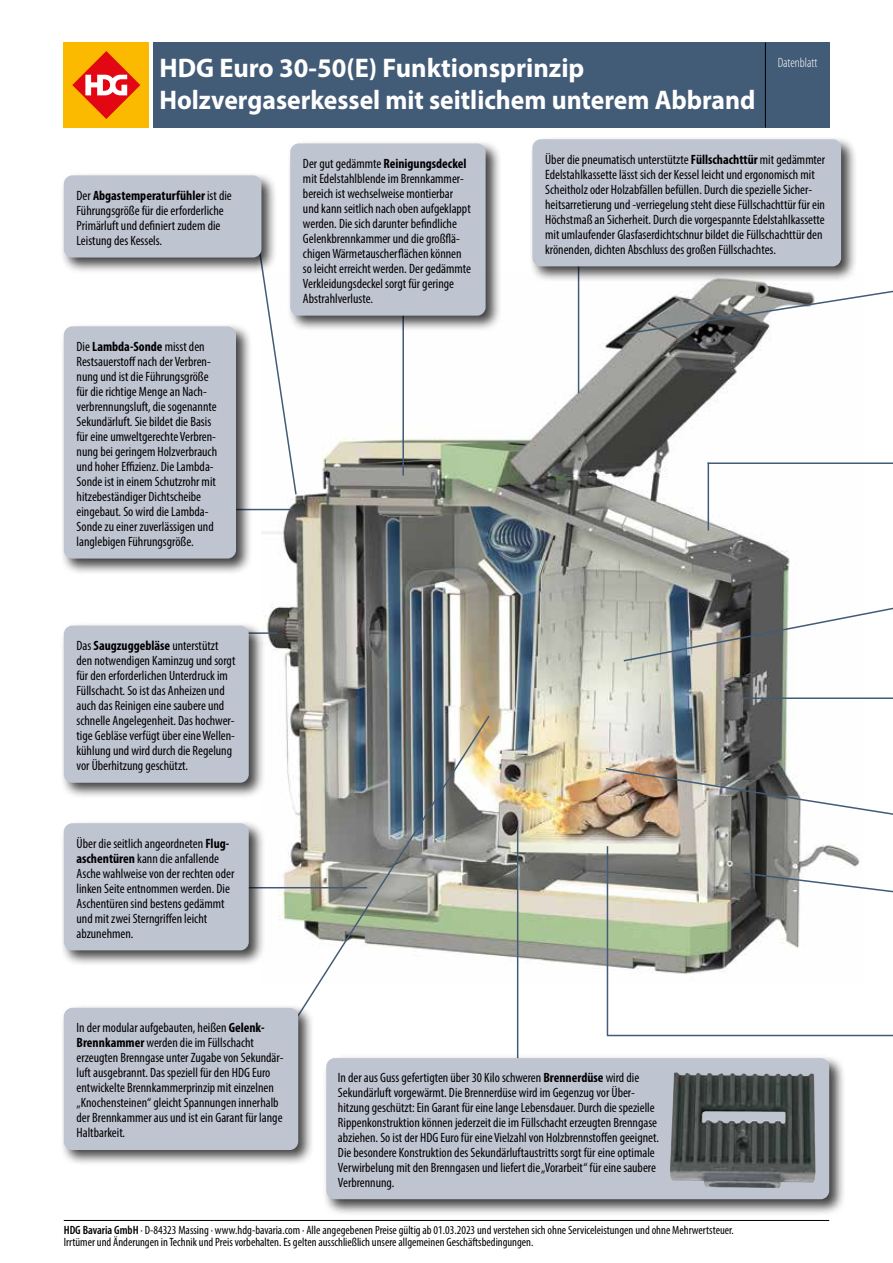
<style>
.page{position:relative;width:893px;height:1263px;background:#fff}
.page>*{position:absolute;margin:0;border:0;box-sizing:border-box;transform-origin:0 0}
.t1{font:700 27px/32.4px "Myriad Pro";color:#fff}
.t2{font:condensed 13.5px/15px "Myriad Pro";color:#000}
.t3{font:300 condensed 13.5px "Myriad Pro";color:#fff}
.t4{font:condensed 12px/12px "Myriad Pro";color:#000}
.s1{font-weight:700}
.s2{font-weight:600}
</style>
<div class="page">
<img style="left:261px;top:283px;width:599px;height:699px">
<hr style="left:517px;top:827px;width:1px;height:254px;background:#425b77">
<div style="left:322px;top:1054px;width:524px;height:162px;background:#000;opacity:.75"></div>
<svg style="left:326px;top:1058px;width:503px;height:141px;background:#a9aeb8"></svg>
<hr style="left:167px;top:632px;width:110px;height:2px;background:#425b77">
<hr style="left:213px;top:509px;width:80px;height:1px;background:#425b77">
<img style="left:271px;top:714px;width:220px;height:343px">
<svg style="left:622px;top:501px;width:271px;height:161px"></svg>
<hr style="left:743px;top:697px;width:150px;height:2px;background:#425b77">
<hr style="left:607px;top:846px;width:1px;height:189px;background:#425b77">
<hr style="left:607px;top:1035px;width:286px;height:1px;background:#425b77">
<svg style="left:624px;top:283px;width:269px;height:52px"></svg>
<svg style="left:742px;top:871px;width:151px;height:83px"></svg>
<hr style="left:578px;top:252px;width:1px;height:141px;background:#425b77">
<svg style="left:261px;top:274px;width:37px;height:222px"></svg>
<hr style="left:230px;top:887px;width:137px;height:1px;background:#425b77">
<img style="left:604px;top:767px;width:289px;height:62px">
<hr style="left:402px;top:221px;width:2px;height:255px;background:#425b77">
<div style="left:153px;top:43px;width:676px;height:85px;background:#425b77"></div>
<div style="left:64px;top:43px;width:85px;height:85px;background:#fbba00"></div>
<svg style="left:72px;top:51px;width:68px;height:68px"></svg>
<hr style="left:765px;top:43px;width:1px;height:85px;background:#000">
<hr style="left:64px;top:1220px;width:765px;height:1px;background:#000">
<div style="left:60px;top:172px;width:218px;height:102px;background:#000;opacity:.75"></div>
<div style="left:64px;top:175px;width:197px;height:82px;background:#bfc4d1;border-radius:9px"></div>
<div style="left:286px;top:140px;width:216px;height:192px;background:#000;opacity:.75"></div>
<div style="left:290px;top:143px;width:196px;height:173px;background:#bfc4d1;border-radius:9px"></div>
<div style="left:60px;top:323px;width:192px;height:252px;background:#000;opacity:.75"></div>
<div style="left:64px;top:326px;width:172px;height:232px;background:#bfc4d1;border-radius:9px"></div>
<div style="left:60px;top:622px;width:205px;height:177px;background:#000;opacity:.75"></div>
<div style="left:64px;top:626px;width:185px;height:157px;background:#bfc4d1;border-radius:9px"></div>
<div style="left:60px;top:819px;width:205px;height:148px;background:#000;opacity:.75"></div>
<div style="left:64px;top:823px;width:185px;height:127px;background:#bfc4d1;border-radius:9px"></div>
<div style="left:60px;top:1004px;width:255px;height:162px;background:#000;opacity:.75"></div>
<div style="left:64px;top:1008px;width:234px;height:142px;background:#bfc4d1;border-radius:9px"></div>
<div style="left:529px;top:135px;width:328px;height:148px;background:#000;opacity:.75"></div>
<div style="left:532px;top:139px;width:309px;height:127px;background:#bfc4d1;border-radius:9px"></div>
<img style="left:670px;top:1072px;width:23px;height:109px">
<hr style="left:708px;top:462px;width:185px;height:2px;background:#425b77">
<hr style="left:708px;top:462px;width:1px;height:68px;background:#425b77">
<h1 class="t1" style="left:159px;top:50px;width:597px">HDG Euro 30-50(E) Funktionsprinzip<br>Holzvergaserkessel mit seitlichem unterem Abbrand</h1>
<p class="t3" style="left:778px;top:54px;width:41px">Datenblatt</p>
<p class="t2" style="left:77px;top:188px;width:157px">Der <span class="s1">Abgastemperaturfühler</span> ist die<br>Führungsgröße für die erforderliche<br>Primärluft und definiert zudem die<br>Leistung des Kessels.</p>
<p class="t2" style="left:77px;top:339px;width:142px">Die <span class="s1">Lambda-Sonde</span> misst den<br>Restsauerstoff nach der Verbren&shy;nung und ist die Führungsgröße für die richtige Menge an Nach&shy;verbrennungsluft, die sogenannte<br>Sekundärluft. Sie bildet die Basis für eine umweltgerechte Verbren&shy;nung bei geringem Holzverbrauch und hoher Effizienz. Die Lambda-<br>Sonde ist in einem Schutzrohr mit hitzebeständiger Dichtscheibe eingebaut. So wird die Lambda-<br>Sonde zu einer zuverlässigen und langlebigen Führungsgröße.</p>
<p class="t2" style="left:303px;top:156px;width:169px">Der gut gedämmte <span class="s1">Reinigungsdeckel </span>mit Edelstahlblende im Brennkammer&shy;bereich ist wechselweise montierbar und kann seitlich nach oben aufgeklappt werden. Die sich darunter befindliche Gelenkbrennkammer und die großflä&shy;chigen Wärmetauscherflächen können so leicht erreicht werden. Der gedämmte Verkleidungsdeckel sorgt für geringe Abstrahlverluste.</p>
<p class="t2" style="left:545px;top:151px;width:282px">Über die pneumatisch unterstützte <span class="s1">Füllschachttür</span> mit gedämmter Edelstahlkassette lässt sich der Kessel leicht und ergonomisch mit Scheitholz oder Holzabfällen befüllen. Durch die spezielle Sicher&shy;heitsarretierung und -verriegelung steht diese Füllschachttür für ein Höchstmaß an Sicherheit. Durch die vorgespannte Edelstahlkassette mit umlaufender Glasfaserdichtschnur bildet die Füllschachttür den krönenden, dichten Abschluss des großen Füllschachtes.</p>
<p class="t2" style="left:77px;top:638px;width:160px">Das <span class="s1">Saugzuggebläse</span> unterstützt den notwendigen Kaminzug und sorgt für den erforderlichen Unterdruck im Füllschacht. So ist das Anheizen und auch das Reinigen eine saubere und schnelle Angelegenheit. Das hochwer&shy;tige Gebläse verfügt über eine Wellen&shy;kühlung und wird durch die Regelung vor Überhitzung geschützt.</p>
<p class="t2" style="left:77px;top:835px;width:159px">Über die seitlich angeordneten <span class="s1">Flug&shy;aschentüren</span> kann die anfallende<br>Asche wahlweise von der rechten oder linken Seite entnommen werden. Die<br>Aschentüren sind bestens gedämmt und mit zwei Sterngriffen leicht abzunehmen.</p>
<p class="t2" style="left:77px;top:1020px;width:209px">In der modular aufgebauten, heißen <span class="s1">Gelenk-Brennkammer</span> werden die im Füllschacht erzeugten Brenngase unter Zugabe von Sekundär&shy;luft ausgebrannt. Das speziell für den HDG Euro entwickelte Brennkammerprinzip mit einzelnen „Knochensteinen“ gleicht Spannungen innerhalb der Brennkammer aus und ist ein Garant für lange Haltbarkeit.</p>
<p class="t2" style="left:338px;top:1069px;width:322px">In der aus Guss gefertigten über 30 Kilo schweren <span class="s1">Brennerdüse</span> wird die Sekundärluft vorgewärmt. Die Brennerdüse wird im Gegenzug vor Über&shy;hitzung geschützt: Ein Garant für eine lange Lebensdauer. Durch die spezielle Rippenkonstruktion können jederzeit die im Füllschacht erzeugten Brenngase abziehen. So ist der HDG Euro für eine Vielzahl von Holzbrennstoffen geeignet.<br>Die besondere Konstruktion des Sekundärluftaustritts sorgt für eine optimale Verwirbelung mit den Brenngasen und liefert die „Vorarbeit“ für eine saubere Verbrennung.</p>
<p class="t4" style="left:64px;top:1223px;width:672px"><span class="s2">HDG Bavaria GmbH</span> · D-84323 Massing · www.hdg-bavaria.com · Alle angegebenen Preise gültig ab 01.03.2023 und verstehen sich ohne Serviceleistungen und ohne Mehrwertsteuer.<br>Irrtümer und Änderungen in Technik und Preis vorbehalten. Es gelten ausschließlich unsere allgemeinen Geschäftsbedingungen.</p>
</div>
